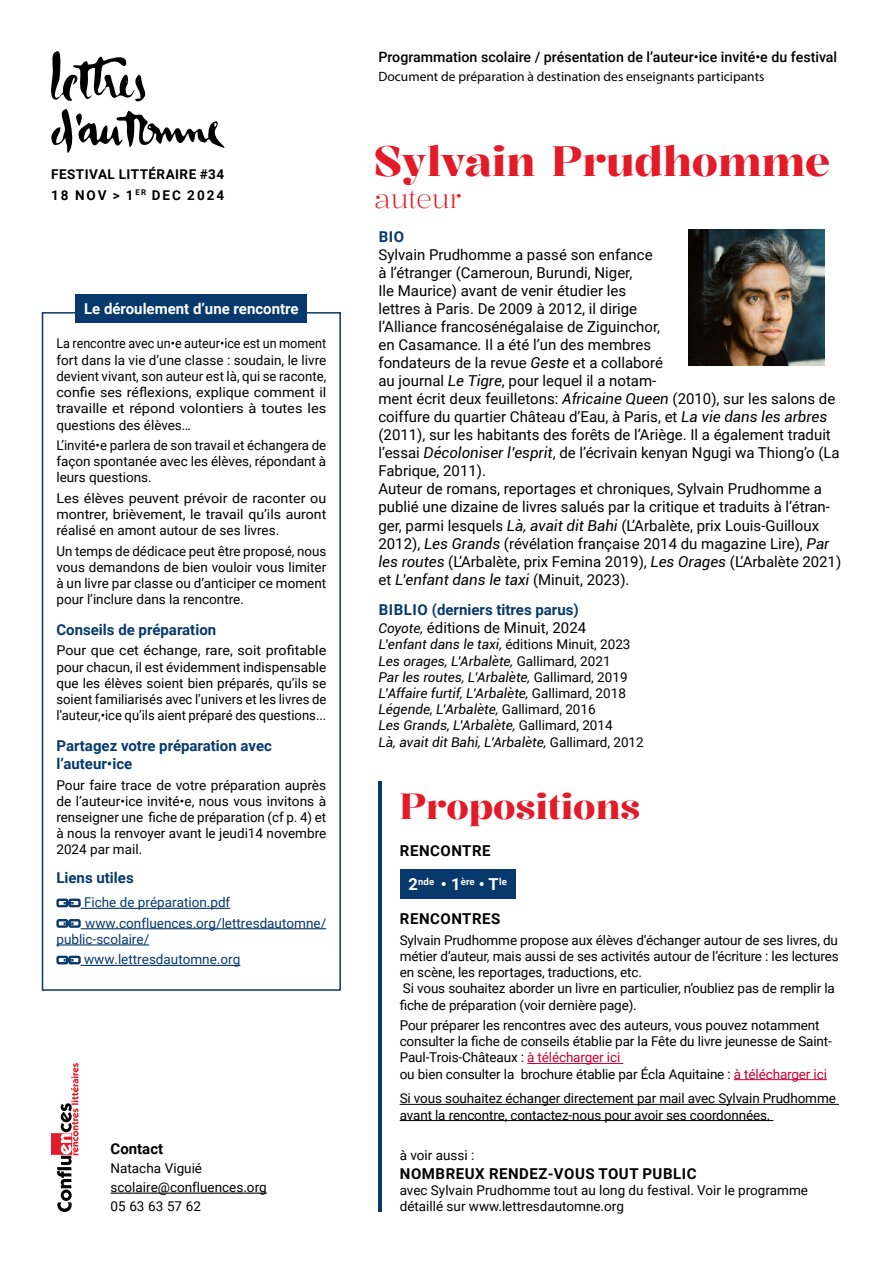
<style>
.page{position:relative;width:893px;height:1263px;background:#fff}
.page>*{position:absolute;margin:0;border:0;box-sizing:border-box;transform-origin:0 0}
.t1{font:600 42px "Kalnia";color:#e31b28}
.t2{font:600 36px "Kalnia";color:#e31b28}
.t3{font:300 27px "Kalnia";color:#e31b28}
.t4{font:15px/18px "Roboto";color:#000}
.LA24-petits-titres{font:700 15px/18px "Roboto";color:#07396c}
.t5{font:700 15px "Roboto";letter-spacing:.035em;color:#000}
.LA24-petits-titres-2{font:700 15px "Roboto";color:#fff}
.LA24-Paragnaphe{font:700 15px "Roboto";color:#07396c}
.t6{font:700 15px "Roboto";color:#000}
.t7{font:500 14.25px "Roboto";color:#000}
.LA24-Paragnaphe-2{font:13.5px/16.2px "Roboto";letter-spacing:-.01em;color:#000}
.LA24-Paragnaphe-3{font:13.5px/16.2px "Roboto";letter-spacing:-.01em;color:#000;text-align:justify;scale:1.06 1}
.t8{font:italic 13.5px/16.2px "Roboto";color:#000}
.LA24-Paragnaphe-4{font:13.5px/16.2px "Roboto";letter-spacing:-.01em;color:#000;text-align:justify;scale:.93 1}
.LA24-Paragnaphe-5{font:13.5px/16.2px "Roboto";color:#07396c}
.t9{font:13.5px "Myriad Pro";color:#000}
.t10{font:700 13.5px/20.4px "Roboto";letter-spacing:.035em;color:#000}
.Titre{font:700 9.6px "Roboto";color:#fff}
.s1{font-style:italic}
.s2{font-style:italic;font-size:13.5px}
.s3{font-style:normal}
.s4{font-size:16.5px}
.s5{color:#c50338}
</style>
<div class="page">
<hr style="left:111px;top:1192px;width:156px;height:2px;background:#000">
<svg style="left:51px;top:1063px;width:28px;height:149px"></svg>
<svg style="left:51px;top:109px;width:173px;height:44px"></svg>
<svg style="left:51px;top:51px;width:95px;height:51px"></svg>
<img style="left:688px;top:230px;width:136px;height:136px">
<hr style="left:378px;top:781px;width:4px;height:431px;background:#07396c">
<div style="left:42px;top:312px;width:299px;height:679px;border:2px solid #07396c"></div>
<hr style="left:81px;top:908px;width:149px;height:1px;background:#07396c">
<hr style="left:81px;top:928px;width:245px;height:1px;background:#07396c">
<hr style="left:56px;top:944px;width:93px;height:1px;background:#07396c">
<hr style="left:81px;top:965px;width:159px;height:1px;background:#07396c">
<div style="left:56px;top:898px;width:12px;height:9px;border:2px solid #07396c;border-radius:2px"></div>
<div style="left:68px;top:898px;width:13px;height:9px;border:2px solid #07396c;border-radius:2px"></div>
<svg style="left:63px;top:902px;width:11px;height:3px"></svg>
<div style="left:56px;top:919px;width:12px;height:9px;border:2px solid #07396c;border-radius:2px"></div>
<div style="left:68px;top:919px;width:13px;height:9px;border:2px solid #07396c;border-radius:2px"></div>
<svg style="left:63px;top:922px;width:11px;height:3px"></svg>
<div style="left:56px;top:956px;width:12px;height:8px;border:2px solid #07396c;border-radius:2px"></div>
<div style="left:68px;top:956px;width:13px;height:8px;border:2px solid #07396c;border-radius:2px"></div>
<svg style="left:63px;top:959px;width:11px;height:3px"></svg>
<div style="left:76px;top:294px;width:231px;height:28px;background:#07396c"></div>
<div style="left:400px;top:869px;width:115px;height:29px;background:#07396c"></div>
<hr style="left:527px;top:1063px;width:96px;height:1px;background:#c50338">
<hr style="left:734px;top:1079px;width:93px;height:1px;background:#c50338">
<hr style="left:400px;top:1104px;width:439px;height:1px;background:#000">
<hr style="left:400px;top:1120px;width:373px;height:1px;background:#000">
<p class="t10" style="left:51px;top:164px;width:174px">FESTIVAL LITTÉRAIRE #34<br>18 NOV &gt; 1<sup>ER</sup> DEC 2024</p>
<p class="LA24-petits-titres-2" style="left:84px;top:298px;width:216px">Le déroulement d’une rencontre</p>
<p class="LA24-Paragnaphe-4" style="left:56px;top:335px;width:292px">La rencontre avec un•e auteur•ice est un moment fort dans la vie d’une classe : soudain, le livre devient vivant, son auteur est là, qui se raconte, confie ses réflexions, explique comment il travaille et répond volontiers à toutes les questions des élèves…</p>
<p class="LA24-Paragnaphe-2" style="left:56px;top:437px;width:271px;text-align:justify">L’invité•e parlera de son travail et échangera de façon spontanée avec les élèves, répondant à leurs questions.</p>
<p class="LA24-Paragnaphe-3" style="left:56px;top:489px;width:256px">Les élèves peuvent prévoir de raconter ou montrer, brièvement, le travail qu’ils auront réalisé en amont autour de ses livres.</p>
<p class="LA24-Paragnaphe-2" style="left:56px;top:542px;width:271px;text-align:justify">Un temps de dédicace peut être proposé, nous vous demandons de bien vouloir vous limiter à un livre par classe ou d’anticiper ce moment pour l’inclure dans la rencontre.</p>
<p class="LA24-petits-titres" style="left:56px;top:620px;width:161px">Conseils de préparation</p>
<p class="LA24-Paragnaphe-3" style="left:56px;top:642px;width:256px">Pour que cet échange, rare, soit profitable pour chacun, il est évidemment indispensable que les élèves soient bien préparés, qu’ils se soient familiarisés avec l’univers et les livres de l’auteur,•ice qu’ils aient préparé des questions...</p>
<p class="LA24-petits-titres" style="left:56px;top:736px;width:217px">Partagez votre préparation avec l’auteur•ice</p>
<p class="LA24-Paragnaphe-2" style="left:56px;top:776px;width:271px;text-align:justify">Pour faire trace de votre préparation auprès de l’auteur•ice invité•e, nous vous invitons à renseigner une fiche de préparation (cf p. 4) et à nous la renvoyer avant le jeudi14 novembre 2024 par mail.</p>
<p class="LA24-Paragnaphe" style="left:56px;top:867px;width:79px">Liens utiles</p>
<p class="LA24-Paragnaphe-5" style="left:84px;top:894px;width:148px">Fiche de préparation.pdf</p>
<p class="LA24-Paragnaphe-5" style="left:56px;top:914px;width:271px;text-indent:29px">www.confluences.org/lettresdautomne/ public-scolaire/</p>
<p class="LA24-Paragnaphe-5" style="left:84px;top:951px;width:158px">www.lettresdautomne.org</p>
<p class="t6" style="left:111px;top:1138px;width:54px">Contact</p>
<p class="LA24-Paragnaphe-2" style="left:111px;top:1158px;width:158px;line-height:19.2px">Natacha Viguié scolaire@confluences.org<br>05 63 63 57 62</p>
<p class="t7" style="left:378px;top:47px;width:460px">Programmation scolaire / présentation de l’auteur•ice invité•e du festival</p>
<p class="t9" style="left:378px;top:68px;width:388px">Document de préparation à destination des enseignants participants</p>
<p class="t1" style="left:374px;top:136px;width:458px">Sylvain Prudhomme</p>
<p class="t3" style="left:374px;top:183px;width:89px">auteur</p>
<p class="LA24-petits-titres" style="left:379px;top:228px;width:27px">BIO</p>
<p class="t4" style="left:378px;top:246px;width:463px">Sylvain Prudhomme a passé son enfance<br>à l’étranger (Cameroun, Burundi, Niger,<br>Ile Maurice) avant de venir étudier les<br>lettres à Paris. De 2009 à 2012, il dirige<br>l’Alliance francosénégalaise de Ziguinchor,<br>en Casamance. Il a été l’un des membres<br>fondateurs de la revue <span class="s1">Geste</span> et a collaboré<br>au journal <span class="s1">Le Tigre</span>, pour lequel il a notam-<br>ment écrit deux feuilletons: <span class="s1">Africaine Queen</span> (2010), sur les salons de coiffure du quartier Château d’Eau, à Paris, et <span class="s1">La vie dans les arbres </span>(2011), sur les habitants des forêts de l’Ariège. Il a également traduit l’essai <span class="s1">Décoloniser l’esprit</span>, de l’écrivain kenyan Ngugi wa Thiong’o (La Fabrique, 2011).</p>
<p class="t4" style="left:378px;top:480px;width:464px">Auteur de romans, reportages et chroniques, Sylvain Prudhomme a publié une dizaine de livres salués par la critique et traduits à l’étran&shy;ger, parmi lesquels <span class="s1">Là, avait dit Bahi</span> (L’Arbalète, prix Louis-Guilloux 2012), <span class="s1">Les Grands</span> (révélation française 2014 du magazine Lire), <span class="s1">Par les routes</span> (L’Arbalète, prix Femina 2019), <span class="s1">Les Orages</span> (L’Arbalète 2021) et <span class="s1">L’enfant dans le taxi</span> (Minuit, 2023).</p>
<p class="LA24-petits-titres" style="left:379px;top:600px;width:202px">BIBLIO (derniers titres parus)</p>
<p class="t4" style="left:378px;top:618px;width:209px"><span class="s2">Coyote,</span> éditions de Minuit, 2024</p>
<p class="t8" style="left:378px;top:636px;width:254px">L’enfant dans le taxi, <span class="s3">éditions Minuit, 2023</span></p>
<p class="t8" style="left:378px;top:652px;width:234px">Les orages, L’Arbalète, <span class="s3">Gallimard, 2021</span></p>
<p class="t8" style="left:378px;top:668px;width:251px">Par les routes, L’Arbalète, <span class="s3">Gallimard, 2019</span></p>
<p class="t8" style="left:378px;top:685px;width:249px">L’Affaire furtif, L’Arbalète, <span class="s3">Gallimard, 2018</span></p>
<p class="t8" style="left:378px;top:701px;width:219px">Légende, L’Arbalète, <span class="s3">Gallimard, 2016</span></p>
<p class="t8" style="left:378px;top:717px;width:267px">Les Grands, L’Arbalète, <span class="s3">Gallimard, 2014<br></span>Là, avait dit Bahi, L’Arbalète, <span class="s3">Gallimard, 2012</span></p>
<p class="t2" style="left:400px;top:785px;width:242px">Propositions</p>
<p class="t5" style="left:400px;top:840px;width:92px">RENCONTRE</p>
<p class="Titre" style="left:408px;top:874px;width:100px"><span class="s4">2</span>nde <span class="s4">• 1</span>ère <span class="s4">• T</span>le</p>
<p class="t5" style="left:400px;top:908px;width:102px">RENCONTRES</p>
<p class="LA24-Paragnaphe-2" style="left:400px;top:931px;width:440px">Sylvain Prudhomme propose aux élèves d’échanger autour de ses livres, du métier d’auteur, mais aussi de ses activités autour de l’écriture : les lectures en scène, les reportages, traductions, etc.<br>Si vous souhaitez aborder un livre en particulier, n’oubliez pas de remplir la fiche de préparation (voir dernière page).</p>
<p class="LA24-Paragnaphe-2" style="left:400px;top:1017px;width:434px">Pour préparer les rencontres avec des auteurs, vous pouvez notamment consulter la fiche de conseils établie par la Fête du livre jeunesse de Saint-Paul-Trois-Châteaux : <span class="s5">à télécharger ici<br></span>ou bien consulter la brochure établie par Écla Aquitaine : <span class="s5">à télécharger ici</span></p>
<p class="LA24-Paragnaphe-2" style="left:400px;top:1090px;width:438px">Si vous souhaitez échanger directement par mail avec Sylvain Prudhomme avant la rencontre, contactez-nous pour avoir ses coordonnées.</p>
<p class="LA24-Paragnaphe-2" style="left:400px;top:1147px;width:76px">à voir aussi :</p>
<p class="t5" style="left:400px;top:1163px;width:298px">NOMBREUX RENDEZ-VOUS TOUT PUBLIC</p>
<p class="LA24-Paragnaphe-2" style="left:400px;top:1181px;width:410px">avec Sylvain Prudhomme tout au long du festival. Voir le programme détaillé sur www.lettresdautomne.org</p>
</div>
